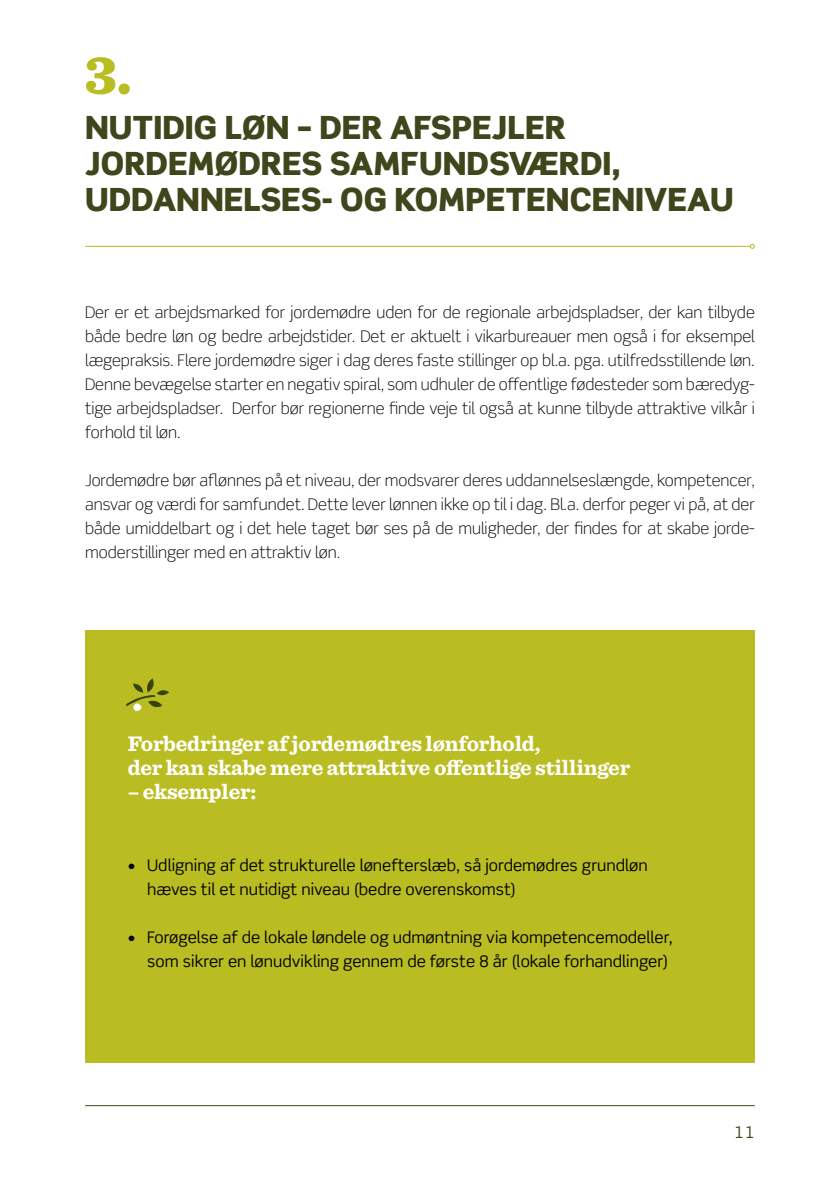
<style>
.page{position:relative;width:840px;height:1191px;background:#fff}
.page>*{position:absolute;margin:0;border:0;box-sizing:border-box;transform-origin:0 0}
.t1{font:900 56px "Sentinel";color:#babd21}
.t2{font:900 32px/36px "Scene";color:#40451c}
.t3{font:700 22px/24px "Sentinel";letter-spacing:-.01em;color:#fff}
.t4{font:300 16px/24px "Scene Std";color:#000;text-align:justify}
.t5{font:16px/24px "Scene Std";color:#000}
.t6{font:16px "Scene Std";color:#40451c}
</style>
<div class="page">
<hr style="left:85px;top:1105px;width:669px;height:1px;background:#40451c">
<hr style="left:85px;top:246px;width:665px;height:1px;background:#babd21">
<svg style="left:749px;top:244px;width:5px;height:5px"></svg>
<div style="left:85px;top:630px;width:669px;height:432px;background:#babd21"></div>
<svg style="left:126px;top:678px;width:43px;height:33px"></svg>
<h1 class="t1" style="left:85px;top:30px;width:48px">3.</h1>
<h2 class="t2" style="left:85px;top:109px;width:649px">NUTIDIG LØN – DER AFSPEJLER<br>JORDEMØDRES SAMFUNDSVÆRDI,<br>UDDANNELSES- OG KOMPETENCENIVEAU</h2>
<p class="t4" style="left:85px;top:301px;width:671px">Der er et arbejdsmarked for jordemødre uden for de regionale arbejdspladser, der kan tilbyde både bedre løn og bedre arbejdstider. Det er aktuelt i vikarbureauer men også i for eksempel lægepraksis. Flere jordemødre siger i dag deres faste stillinger op bl.a. pga. utilfredsstillende løn.<br>Denne bevægelse starter en negativ spiral, som udhuler de offentlige fødesteder som bæredyg&shy;tige arbejdspladser. Derfor bør regionerne finde veje til også at kunne tilbyde attraktive vilkår i forhold til løn.</p>
<p class="t4" style="left:85px;top:469px;width:671px">Jordemødre bør aflønnes på et niveau, der modsvarer deres uddannelseslængde, kompetencer, ansvar og værdi for samfundet. Dette lever lønnen ikke op til i dag. Bl.a. derfor peger vi på, at der både umiddelbart og i det hele taget bør ses på de muligheder, der findes for at skabe jorde&shy;moderstillinger med en attraktiv løn.</p>
<h3 class="t3" style="left:128px;top:730px;width:504px">Forbedringer af jordemødres lønforhold,<br>der kan skabe mere attraktive offentlige stillinger</h3>
<h3 class="t3" style="left:128px;top:778px;width:130px">– eksempler:</h3>
<p class="t5" style="left:147px;top:852px;width:501px;text-indent:-20px">• Udligning af det strukturelle lønefterslæb, så jordemødres grundløn hæves til et nutidigt niveau (bedre overenskomst)</p>
<p class="t5" style="left:128px;top:924px;width:546px;text-align:right">• Forøgelse af de lokale løndele og udmøntning via kompetencemodeller, som sikrer en lønudvikling gennem de første 8 år (lokale forhandlinger)</p>
<p class="t6" style="left:734px;top:1122px;width:22px">11</p>
</div>
